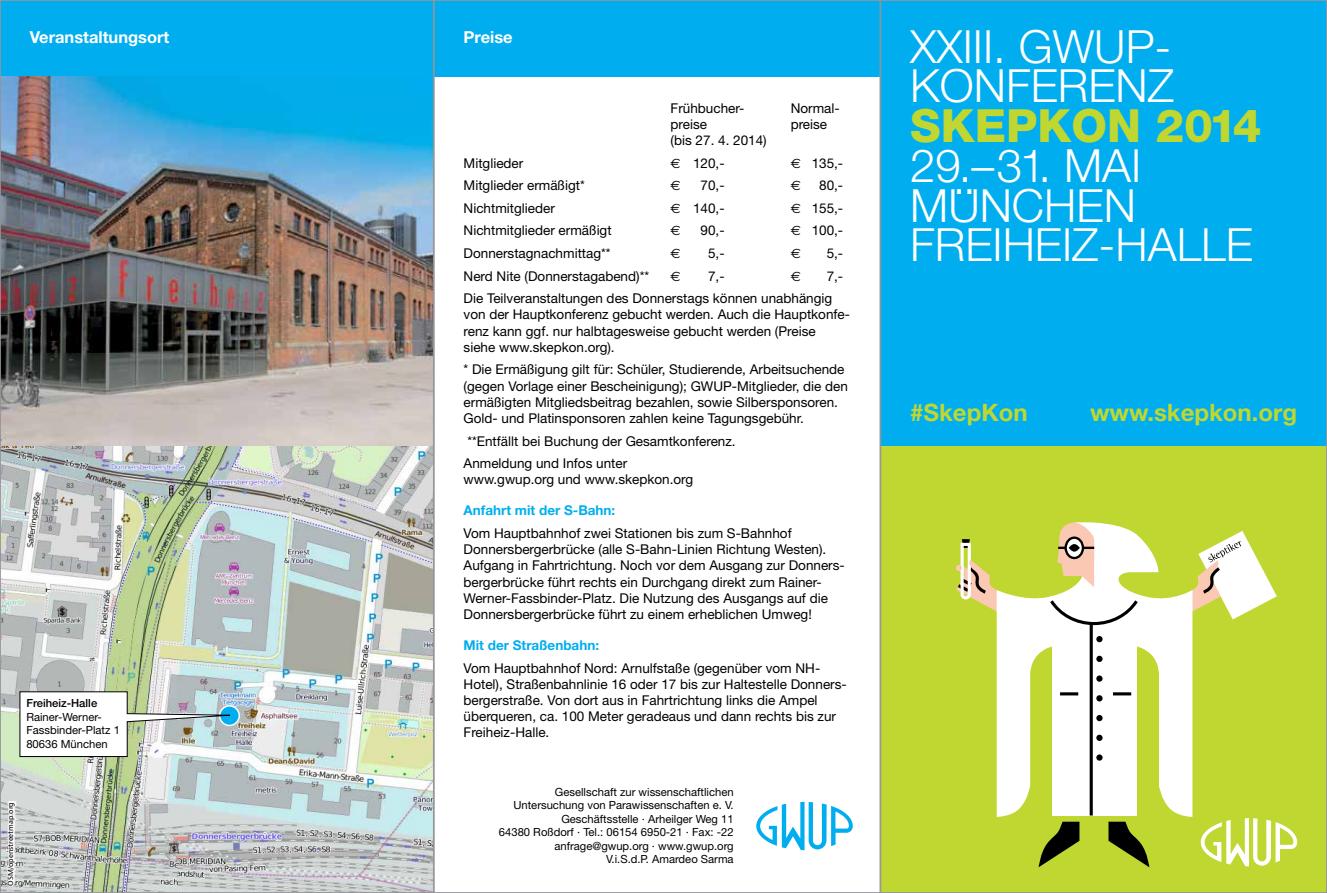
<style>
.page{position:relative;width:1327px;height:893px;background:#fff}
.page>*{position:absolute;margin:0;border:0;box-sizing:border-box;transform-origin:0 0}
.t1{font:300 45.75px/39.8px "Helvetica Neue";color:#fff}
.t2{font:800 45.75px "Helvetica Neue";color:#bfd730}
.t3{font:700 24px "Helvetica Neue";color:#bfd730}
.t4{font:700 16.5px "Helvetica Neue";color:#fff}
.t5{font:13.5px/16.2px "Helvetica Neue";color:#000}
.t6{font:700 13.5px "Helvetica Neue";color:#00aeef}
.t7{font:13.5px "Euro Sans";color:#000}
.t8{font:11.25px/13.5px "Helvetica Neue";color:#000;text-align:right}
.t9{font:500 11.25px "Helvetica Neue";color:#000}
.t10{font:7.5px "Humanist 777 BT Roman B";color:#000}
.s1{font-family:"Euro Sans"}
</style>
<div class="page">
<div style="left:881px;top:0;width:446px;height:893px;background:#00aeef"></div>
<div style="left:880px;top:446px;width:447px;height:447px;background:#bfd730"></div>
<div style="left:0;top:0;width:1327px;height:77px;background:#00aeef"></div>
<img style="left:2px;top:77px;width:430px;height:814px">
<img style="left:19px;top:691px;width:230px;height:66px">
<svg style="left:956px;top:522px;width:341px;height:345px"></svg>
<svg style="left:756px;top:802px;width:97px;height:48px"></svg>
<svg style="left:6px;top:801px;width:10px;height:86px"></svg>
<p class="t4" style="left:30px;top:27px;width:141px">Veranstaltungsort</p>
<p class="t4" style="left:463px;top:27px;width:51px">Preise</p>
<p class="t9" style="left:26px;top:696px;width:72px">Freiheiz-Halle</p>
<p class="t8" style="left:26px;top:710px;width:95px;text-align:left">Rainer-Werner-<br>Fassbinder-Platz 1<br>80636 München</p>
<p class="t10" style="left:6px;top:885px;width:85px;rotate:-90deg">OSM/openstreetmap.org</p>
<p class="t5" style="left:670px;top:100px;width:75px">Frühbucher-</p>
<p class="t5" style="left:790px;top:100px;width:51px">Normal-</p>
<p class="t5" style="left:670px;top:116px;width:38px">preise</p>
<p class="t5" style="left:790px;top:116px;width:38px">preise</p>
<p class="t5" style="left:670px;top:132px;width:98px">(bis 27. 4. 2014)</p>
<p class="t5" style="left:463px;top:155px;width:61px">Mitglieder</p>
<p class="t5" style="left:670px;top:155px;width:56px"><span class="s1">E</span> 120,-</p>
<p class="t5" style="left:790px;top:155px;width:54px"><span class="s1">E</span> 135,-</p>
<p class="t5" style="left:463px;top:177px;width:123px">Mitglieder ermäßigt*</p>
<p class="t7" style="left:670px;top:178px;width:12px">E</p>
<p class="t5" style="left:700px;top:177px;width:26px">70,-</p>
<p class="t7" style="left:790px;top:178px;width:12px">E</p>
<p class="t5" style="left:819px;top:177px;width:26px">80,-</p>
<p class="t5" style="left:463px;top:200px;width:93px">Nichtmitglieder</p>
<p class="t5" style="left:670px;top:200px;width:55px"><span class="s1">E</span> 140,-</p>
<p class="t5" style="left:790px;top:200px;width:54px"><span class="s1">E</span> 155,-</p>
<p class="t5" style="left:463px;top:222px;width:150px">Nichtmitglieder ermäßigt</p>
<p class="t7" style="left:670px;top:223px;width:12px">E</p>
<p class="t5" style="left:700px;top:222px;width:26px">90,-</p>
<p class="t5" style="left:790px;top:222px;width:54px"><span class="s1">E</span> 100,-</p>
<p class="t5" style="left:463px;top:245px;width:149px">Donnerstagnachmittag**</p>
<p class="t7" style="left:670px;top:245px;width:12px">E</p>
<p class="t5" style="left:708px;top:245px;width:18px">5,-</p>
<p class="t7" style="left:790px;top:245px;width:12px">E</p>
<p class="t5" style="left:826px;top:245px;width:18px">5,-</p>
<p class="t5" style="left:463px;top:267px;width:187px">Nerd Nite (Donnerstagabend)**</p>
<p class="t7" style="left:670px;top:268px;width:12px">E</p>
<p class="t5" style="left:708px;top:267px;width:18px">7,-</p>
<p class="t7" style="left:790px;top:268px;width:12px">E</p>
<p class="t5" style="left:463px;top:264px;width:381px;line-height:22.5px;text-indent:363px">7,-<br>Die Teilveranstaltungen des Donnerstags können unabhängig</p>
<p class="t5" style="left:463px;top:306px;width:388px">von der Hauptkonferenz gebucht werden. Auch die Hauptkonfe&shy;renz kann ggf. nur halbtagesweise gebucht werden (Preise siehe www.skepkon.org).</p>
<p class="t5" style="left:463px;top:361px;width:386px">* Die Ermäßigung gilt für: Schüler, Studierende, Arbeitsuchende (gegen Vorlage einer Bescheinigung); GWUP-Mitglieder, die den ermäßigten Mitgliedsbeitrag bezahlen, sowie Silbersponsoren.<br>Gold- und Platinsponsoren zahlen keine Tagungsgebühr.</p>
<p class="t5" style="left:463px;top:429px;width:274px;line-height:22.5px">**Entfällt bei Buchung der Gesamtkonferenz.<br>Anmeldung und Infos unter</p>
<p class="t5" style="left:463px;top:471px;width:231px">www.gwup.org und www.skepkon.org</p>
<p class="t6" style="left:463px;top:502px;width:153px">Anfahrt mit der S-Bahn:</p>
<p class="t5" style="left:463px;top:525px;width:381px">Vom Hauptbahnhof zwei Stationen bis zum S-Bahnhof Donnersbergerbrücke (alle S-Bahn-Linien Richtung Westen).<br>Aufgang in Fahrtrichtung. Noch vor dem Ausgang zur Donners&shy;bergerbrücke führt rechts ein Durchgang direkt zum Rainer-Werner-Fassbinder-Platz. Die Nutzung des Ausgangs auf die Donnersbergerbrücke führt zu einem erheblichen Umweg!</p>
<p class="t6" style="left:463px;top:637px;width:137px">Mit der Straßenbahn:</p>
<p class="t5" style="left:463px;top:659px;width:383px">Vom Hauptbahnhof Nord: Arnulfstaße (gegenüber vom NH-Hotel), Straßenbahnlinie 16 oder 17 bis zur Haltestelle Donners&shy;bergerstraße. Von dort aus in Fahrtrichtung links die Ampel überqueren, ca. 100 Meter geradeaus und dann rechts bis zur Freiheiz-Halle.</p>
<p class="t8" style="left:499px;top:785px;width:236px">Gesellschaft zur wissenschaftlichen Untersuchung von Parawissenschaften e. V.<br>Geschäftsstelle · Arheilger Weg 11<br>64380 Roßdorf · Tel.: 06154 6950-21 · Fax: -22 anfrage@gwup.org · www.gwup.org<br>V.i.S.d.P. Amardeo Sarma</p>
<h1 class="t1" style="left:910px;top:26px;width:265px">XXIII. GWUP-<br>KONFERENZ</h1>
<h1 class="t2" style="left:910px;top:99px;width:353px">SKEPKON 2014</h1>
<h1 class="t1" style="left:910px;top:145px;width:344px">29.–31. MAI<br>MUNCHEN<br>FREIHEIZ-HALLE</h1>
<h1 class="t1" style="left:952px;top:157px;width:25px">..</h1>
<h2 class="t3" style="left:910px;top:398px;width:119px">#SkepKon</h2>
<h2 class="t3" style="left:1090px;top:398px;width:209px">www.skepkon.org</h2>
</div>
